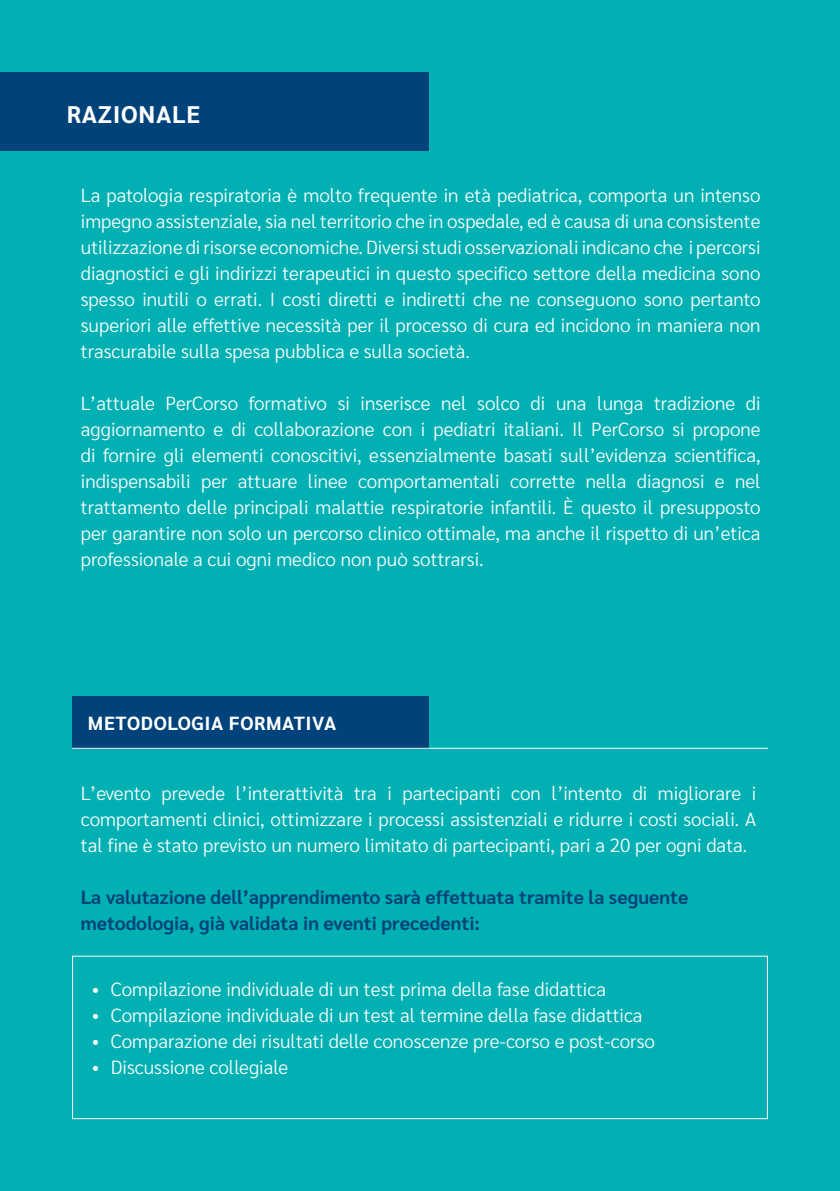
<style>
.page{position:relative;width:840px;height:1191px;background:#fff}
.page>*{position:absolute;margin:0;border:0;box-sizing:border-box;transform-origin:0 0}
.t1{font:700 24px "Sarabun";letter-spacing:.03em;color:#fff}
.t2{font:300 19px/26px "Sarabun";color:#fff;text-align:justify}
.t3{font:700 19px/26px "Sarabun";color:#00427a}
.t4{font:700 19px "Sarabun";letter-spacing:.03em;color:#fff}
</style>
<div class="page">
<div style="left:0;top:0;width:839px;height:1191px;background:#00b0b3"></div>
<div style="left:0;top:72px;width:428px;height:78px;background:#00427a"></div>
<div style="left:72px;top:696px;width:356px;height:52px;background:#00427a"></div>
<hr style="left:72px;top:748px;width:695px;height:1px;background:#fff">
<div style="left:72px;top:956px;width:695px;height:163px;border:1px solid #fff"></div>
<p class="t1" style="left:67px;top:101px;width:135px">RAZIONALE</p>
<p class="t2" style="left:81px;top:182px;width:680px">La patologia respiratoria è molto frequente in età pediatrica, comporta un intenso impegno assistenziale, sia nel territorio che in ospedale, ed è causa di una consistente utilizzazione di risorse economiche. Diversi studi osservazionali indicano che i percorsi diagnostici e gli indirizzi terapeutici in questo specifico settore della medicina sono spesso inutili o errati. I costi diretti e indiretti che ne conseguono sono pertanto superiori alle effettive necessità per il processo di cura ed incidono in maniera non trascurabile sulla spesa pubblica e sulla società.</p>
<p class="t2" style="left:81px;top:390px;width:680px">L’attuale PerCorso formativo si inserisce nel solco di una lunga tradizione di aggiornamento e di collaborazione con i pediatri italiani. Il PerCorso si propone di fornire gli elementi conoscitivi, essenzialmente basati sull’evidenza scientifica, indispensabili per attuare linee comportamentali corrette nella diagnosi e nel trattamento delle principali malattie respiratorie infantili. È questo il presupposto per garantire non solo un percorso clinico ottimale, ma anche il rispetto di un’etica professionale a cui ogni medico non può sottrarsi.</p>
<p class="t4" style="left:88px;top:712px;width:250px">METODOLOGIA FORMATIVA</p>
<p class="t2" style="left:81px;top:780px;width:676px">L’evento prevede l’interattività tra i partecipanti con l’intento di migliorare i comportamenti clinici, ottimizzare i processi assistenziali e ridurre i costi sociali. A tal fine è stato previsto un numero limitato di partecipanti, pari a 20 per ogni data.</p>
<p class="t3" style="left:81px;top:884px;width:608px">La valutazione dell’apprendimento sarà effettuata tramite la seguente metodologia, già validata in eventi precedenti:</p>
<p class="t2" style="left:92px;top:976px;width:515px">• Compilazione individuale di un test prima della fase didattica</p>
<p class="t2" style="left:92px;top:1002px;width:551px">• Compilazione individuale di un test al termine della fase didattica</p>
<p class="t2" style="left:92px;top:1028px;width:564px">• Comparazione dei risultati delle conoscenze pre-corso e post-corso</p>
<p class="t2" style="left:92px;top:1054px;width:197px">• Discussione collegiale</p>
</div>
